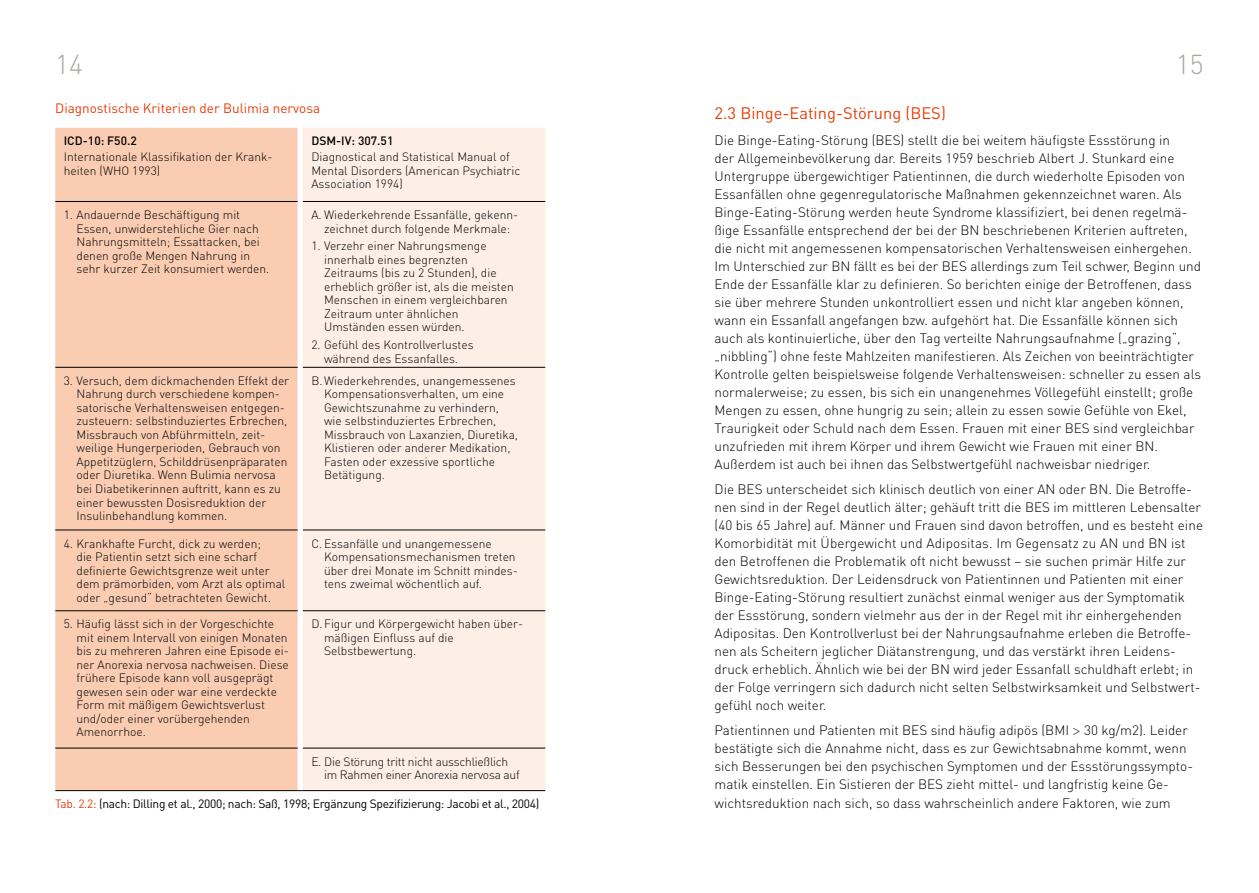
<style>
.page{position:relative;width:1259px;height:893px;background:#fff}
.page>*{position:absolute;margin:0;border:0;box-sizing:border-box;transform-origin:0 0}
.t1{font:300 27px "DIN Pro";color:#a4aaa0}
.DHS_Suchtmedizinische_Reihe_H2{font:16.5px "DIN Pro";color:#e73f0c}
.DHS_Suchtmedizinische_Reihe_p{font:300 13.5px/18px "DIN Pro";color:#000}
.t2{font:13.5px "DIN Pro";color:#e73f0c}
.Tabelle_Fliess{font:300 12px/13.5px "DIN Pro";color:#000}
.Quelle{font:12px "DIN Pro";letter-spacing:-.025em;color:#000}
.Tabelle_Fliess-2{font:300 12px/13.5px "DIN Pro";letter-spacing:-.02em;color:#000}
.Tabelle_Fliess_medium{font:500 12px "DIN Pro";color:#000}
.s1{font-family:"Myriad Pro"}
.s2{color:#e73f0c}
</style>
<div class="page">
<div style="left:55px;top:128px;width:243px;height:662px;background:#facdb3"></div>
<div style="left:303px;top:128px;width:242px;height:662px;background:#feefe6"></div>
<hr style="left:55px;top:201px;width:243px;height:1px;background:#000">
<hr style="left:303px;top:201px;width:242px;height:1px;background:#000">
<hr style="left:55px;top:367px;width:243px;height:1px;background:#000">
<hr style="left:303px;top:367px;width:242px;height:1px;background:#000">
<hr style="left:55px;top:530px;width:243px;height:1px;background:#000">
<hr style="left:303px;top:530px;width:242px;height:1px;background:#000">
<hr style="left:55px;top:610px;width:243px;height:1px;background:#000">
<hr style="left:303px;top:610px;width:242px;height:1px;background:#000">
<hr style="left:55px;top:748px;width:243px;height:1px;background:#000">
<hr style="left:55px;top:790px;width:243px;height:1px;background:#000">
<svg style="left:298px;top:201px;width:5px;height:590px"></svg>
<hr style="left:303px;top:790px;width:242px;height:1px;background:#000">
<hr style="left:303px;top:748px;width:242px;height:1px;background:#000">
<h1 class="t1" style="left:55px;top:46px;width:29px">14</h1>
<h1 class="t1" style="left:1176px;top:46px;width:29px">15</h1>
<p class="t2" style="left:55px;top:99px;width:266px">Diagnostische Kriterien der Bulimia nervosa</p>
<p class="Tabelle_Fliess_medium" style="left:64px;top:133px;width:75px">ICD-10: F50.2</p>
<p class="Tabelle_Fliess" style="left:64px;top:149px;width:210px">Internationale Klassifikation der Krank&shy;heiten (WHO 1993)</p>
<h2 class="DHS_Suchtmedizinische_Reihe_H2" style="left:714px;top:102px;width:233px">2.3 Binge-Eating-Störung (BES)</h2>
<p class="DHS_Suchtmedizinische_Reihe_p" style="left:714px;top:130px;width:488px">Die Binge-Eating-Störung (BES) stellt die bei weitem häufigste Essstörung in<br>der Allgemeinbevölkerung dar. Bereits 1959 beschrieb Albert J. Stunkard eine Untergruppe übergewichtiger Patientinnen, die durch wiederholte Episoden von Essanfällen ohne gegenregulatorische Maßnahmen gekennzeichnet waren. Als Binge-Eating-Störung werden heute Syndrome klassifiziert, bei denen regelmä&shy;ßige Essanfälle entsprechend der bei der BN beschriebenen Kriterien auftreten, die nicht mit angemessenen kompensatorischen Verhaltensweisen einhergehen.<br>Im Unterschied zur BN fällt es bei der BES allerdings zum Teil schwer, Beginn und Ende der Essanfälle klar zu definieren. So berichten einige der Betroffenen, dass sie über mehrere Stunden unkontrolliert essen und nicht klar angeben können, wann ein Essanfall angefangen bzw. aufgehört hat. Die Essanfälle können sich auch als kontinuierliche, über den Tag verteilte Nahrungsaufnahme („grazing“, „nibbling“) ohne feste Mahlzeiten manifestieren. Als Zeichen von beeinträchtigter Kontrolle gelten beispielsweise folgende Verhaltensweisen: schneller zu essen als normalerweise; zu essen, bis sich ein unangenehmes Völlegefühl einstellt; große Mengen zu essen, ohne hungrig zu sein; allein zu essen sowie Gefühle von Ekel, Traurigkeit oder Schuld nach dem Essen. Frauen mit einer BES sind vergleichbar unzufrieden mit ihrem Körper und ihrem Gewicht wie Frauen mit einer BN.<br>Außerdem ist auch bei ihnen das Selbstwertgefühl nachweisbar niedriger.</p>
<p class="DHS_Suchtmedizinische_Reihe_p" style="left:714px;top:480px;width:490px">Die BES unterscheidet sich klinisch deutlich von einer AN oder BN. Die Betroffe&shy;nen sind in der Regel deutlich älter; gehäuft tritt die BES im mittleren Lebensalter (40 bis 65 Jahre) auf. Männer und Frauen sind davon betroffen, und es besteht eine Komorbidität mit Übergewicht und Adipositas. Im Gegensatz zu AN und BN ist den Betroffenen die Problematik oft nicht bewusst – sie suchen primär Hilfe zur Gewichtsreduktion. Der Leidensdruck von Patientinnen und Patienten mit einer Binge-Eating-Störung resultiert zunächst einmal weniger aus der Symptomatik der Essstörung, sondern vielmehr aus der in der Regel mit ihr einhergehenden Adipositas. Den Kontrollverlust bei der Nahrungsaufnahme erleben die Betroffe&shy;nen als Scheitern jeglicher Diätanstrengung, und das verstärkt ihren Leidens&shy;druck erheblich. Ähnlich wie bei der BN wird jeder Essanfall schuldhaft erlebt; in der Folge verringern sich dadurch nicht selten Selbstwirksamkeit und Selbstwert&shy;gefühl noch weiter.</p>
<p class="DHS_Suchtmedizinische_Reihe_p" style="left:714px;top:721px;width:480px">Patientinnen und Patienten mit BES sind häufig adipös (BMI <span class="s1">&gt;</span> 30 kg/m2). Leider bestätigte sich die Annahme nicht, dass es zur Gewichtsabnahme kommt, wenn sich Besserungen bei den psychischen Symptomen und der Essstörungssympto&shy;matik einstellen. Ein Sistieren der BES zieht mittel- und langfristig keine Ge&shy;wichtsreduktion nach sich, so dass wahrscheinlich andere Faktoren, wie zum</p>
<p class="Tabelle_Fliess_medium" style="left:311px;top:133px;width:84px">DSM-IV: 307.51</p>
<p class="Tabelle_Fliess" style="left:311px;top:149px;width:210px">Diagnostical and Statistical Manual of<br>Mental Disorders (American Psychiatric<br>Association 1994)</p>
<p class="Tabelle_Fliess" style="left:77px;top:208px;width:194px;text-indent:-13px">1. Andauernde Beschäftigung mit Essen, unwiderstehliche Gier nach Nahrungsmitteln; Essattacken, bei denen große Mengen Nahrung in sehr kurzer Zeit konsumiert werden.</p>
<p class="Tabelle_Fliess" style="left:311px;top:208px;width:208px;text-align:center">A. Wiederkehrende Essanfälle, gekenn&shy;zeichnet durch folgende Merkmale:</p>
<p class="Tabelle_Fliess" style="left:324px;top:239px;width:191px;text-indent:-13px">1. Verzehr einer Nahrungsmenge innerhalb eines begrenzten<br>Zeitraums (bis zu 2 Stunden), die erheblich größer ist, als die meisten<br>Menschen in einem vergleichbaren<br>Zeitraum unter ähnlichen<br>Umständen essen würden.</p>
<p class="Tabelle_Fliess" style="left:311px;top:338px;width:164px;text-align:center">2. Gefühl des Kontrollverlustes während des Essanfalles.</p>
<p class="Tabelle_Fliess" style="left:77px;top:373px;width:214px;text-indent:-13px">3. Versuch, dem dickmachenden Effekt der Nahrung durch verschiedene kompen&shy;satorische Verhaltensweisen entgegen&shy;zusteuern: selbstinduziertes Erbrechen, Missbrauch von Abführmitteln, zeit&shy;weilige Hungerperioden, Gebrauch von Appetitzüglern, Schilddrüsenpräparaten oder Diuretika. Wenn Bulimia nervosa bei Diabetikerinnen auftritt, kann es zu einer bewussten Dosisreduktion der Insulinbehandlung kommen.</p>
<p class="Tabelle_Fliess" style="left:324px;top:373px;width:195px;text-indent:-13px">B.Wiederkehrendes, unangemessenes Kompensationsverhalten, um eine Gewichtszunahme zu verhindern, wie selbstinduziertes Erbrechen, Missbrauch von Laxanzien, Diuretika, Klistieren oder anderer Medikation, Fasten oder exzessive sportliche Betätigung.</p>
<p class="Tabelle_Fliess" style="left:77px;top:536px;width:210px;text-indent:-13px">4. Krankhafte Furcht, dick zu werden;<br>die Patientin setzt sich eine scharf definierte Gewichtsgrenze weit unter dem prämorbiden, vom Arzt als optimal oder „gesund“ betrachteten Gewicht.</p>
<p class="Tabelle_Fliess" style="left:324px;top:536px;width:195px;text-indent:-13px">C. Essanfälle und unangemessene Kompensationsmechanismen treten über drei Monate im Schnitt mindes&shy;tens zweimal wöchentlich auf.</p>
<p class="Tabelle_Fliess" style="left:77px;top:617px;width:214px;text-indent:-13px">5. Häufig lässt sich in der Vorgeschichte mit einem Intervall von einigen Monaten bis zu mehreren Jahren eine Episode ei&shy;ner Anorexia nervosa nachweisen. Diese frühere Episode kann voll ausgeprägt gewesen sein oder war eine verdeckte Form mit mäßigem Gewichtsverlust und/oder einer vorübergehenden Amenorrhoe.</p>
<p class="Tabelle_Fliess" style="left:324px;top:617px;width:200px;text-indent:-13px">D.Figur und Körpergewicht haben über&shy;mäßigen Einfluss auf die<br>Selbstbewertung.</p>
<p class="Tabelle_Fliess-2" style="left:324px;top:754px;width:197px;text-indent:-13px">E. Die Störung tritt nicht ausschließlich im Rahmen einer Anorexia nervosa auf</p>
<p class="Quelle" style="left:55px;top:796px;width:485px"><span class="s2">Tab. 2.2:</span> (nach: Dilling et al., 2000; nach: Saß, 1998; Ergänzung Spezifizierung: Jacobi et al., 2004)</p>
</div>
